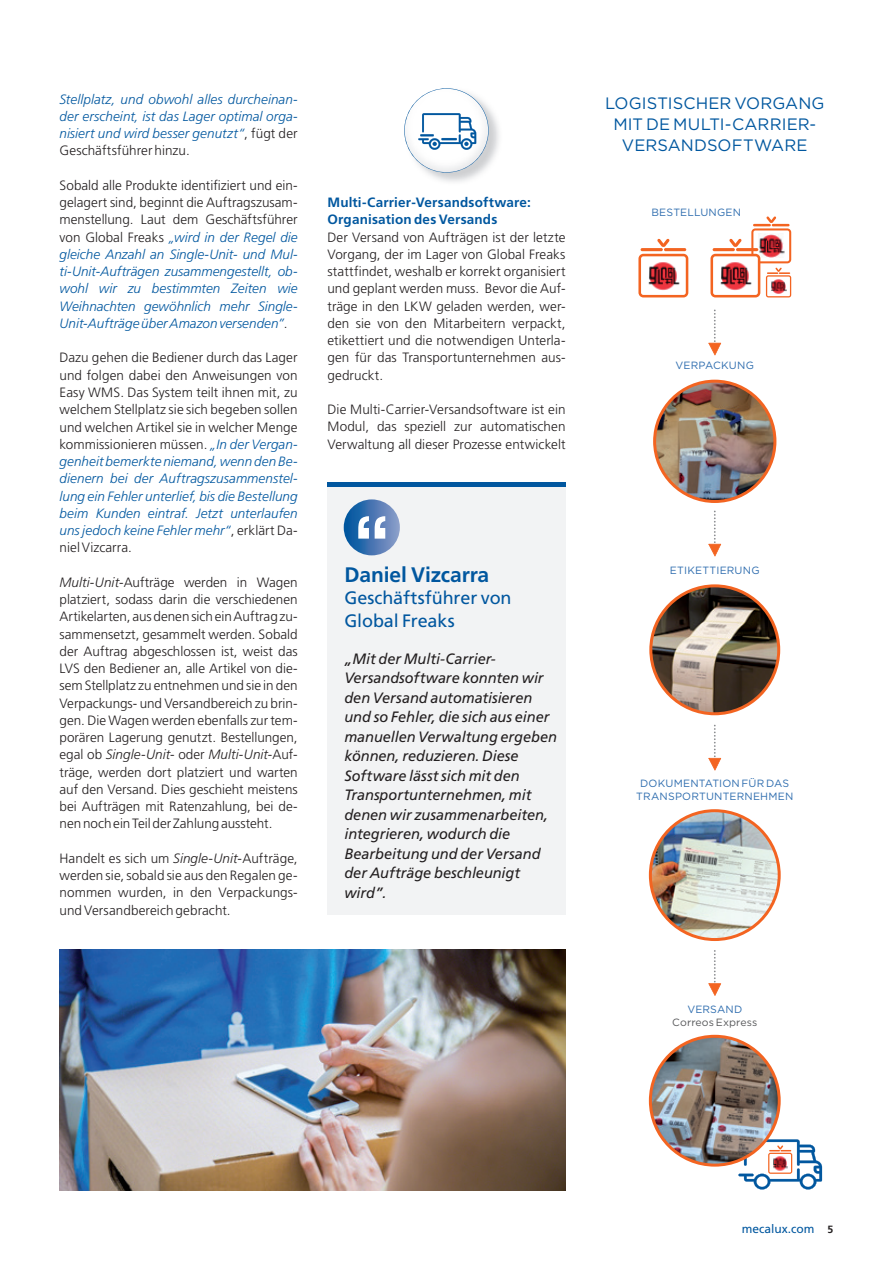
<style>
.page{position:relative;width:893px;height:1263px;background:#fff}
.page>*{position:absolute;margin:0;border:0;box-sizing:border-box;transform-origin:0 0}
.t1{font:700 21px "Frutiger LT Std";letter-spacing:-.005em;color:#01579f}
.t2{font:18px/22.5px "Frutiger LT Std";letter-spacing:-.005em;color:#01579f}
.t3{font:16.5px/21px "Gotham";letter-spacing:.005em;color:#01579f;text-align:center}
.t4{font:italic 15px/19.5px "Frutiger LT Std";color:#231f20}
.t5{font:300 13.5px/17.2px "Frutiger LT Std";letter-spacing:.005em;color:#231f20;text-align:justify}
.t6{font:italic 300 13.5px/17.2px "Frutiger LT Std";letter-spacing:.005em;color:#01579f;text-align:justify}
.t7{font:700 13.5px/17.2px "Frutiger LT Std";letter-spacing:.015em;color:#01579f}
.t8{font:12px "Frutiger LT Std";color:#01579f}
.t9{font:10.5px/13.5px "Gotham";letter-spacing:.02em;color:#2d6cae;text-align:center}
.t10{font:10.5px "Gotham";letter-spacing:.01em;color:#57585a}
.s1{font-style:normal;color:#231f20}
.s2{font-style:italic;color:#01579f}
.s3{font-style:italic}
.s4{font-weight:700;font-size:10.5px;color:#231f20}
</style>
<div class="page">
<div style="left:327px;top:485px;width:239px;height:429px;background:#f2f3f4"></div>
<div style="left:344px;top:499px;width:56px;height:56px;background:linear-gradient(to right,#00519c,#909dc9);border-radius:28px"></div>
<svg style="left:358px;top:516px;width:27px;height:23px"></svg>
<hr style="left:327px;top:482px;width:238px;height:4px;background:#01579f">
<img style="left:653px;top:380px;width:123px;height:123px">
<svg style="left:710px;top:216px;width:81px;height:81px"></svg>
<hr style="left:713px;top:248px;width:22px;height:3px;background:#f36421;border-radius:2px">
<hr style="left:736px;top:248px;width:22px;height:3px;background:#f36421;border-radius:2px">
<svg style="left:638px;top:254px;width:50px;height:43px"></svg>
<img style="left:648px;top:261px;width:32px;height:30px">
<svg style="left:657px;top:239px;width:13px;height:8px"></svg>
<hr style="left:641px;top:248px;width:22px;height:3px;background:#f36421;border-radius:2px">
<hr style="left:664px;top:248px;width:22px;height:3px;background:#f36421;border-radius:2px">
<img style="left:649px;top:809px;width:132px;height:132px">
<svg style="left:649px;top:584px;width:131px;height:131px"></svg>
<img style="left:649px;top:1035px;width:173px;height:154px">
<svg style="left:708px;top:310px;width:13px;height:45px"></svg>
<svg style="left:708px;top:511px;width:13px;height:45px"></svg>
<svg style="left:708px;top:725px;width:13px;height:45px"></svg>
<svg style="left:708px;top:950px;width:13px;height:46px"></svg>
<img style="left:405px;top:88px;width:84px;height:85px">
<svg style="left:404px;top:122px;width:2px;height:17px"></svg>
<svg style="left:418px;top:113px;width:58px;height:37px"></svg>
<img style="left:60px;top:949px;width:506px;height:241px">
<p class="t6" style="left:60px;top:91px;width:240px">Stellplatz, und obwohl alles durcheinan&shy;der erscheint, ist das Lager optimal orga&shy;nisiert und wird besser genutzt“<span class="s1">, fügt der Geschäftsführer hinzu.</span></p>
<p class="t6" style="left:60px;top:177px;width:240px"><span class="s1">Sobald alle Produkte identifiziert und ein&shy;gelagert sind, beginnt die Auftragszusam&shy;menstellung. Laut dem Geschäftsführer von Global Freaks</span> „wird in der Regel die gleiche Anzahl an Single-Unit- und Mul&shy;ti-Unit-Aufträgen zusammengestellt, ob&shy;wohl wir zu bestimmten Zeiten wie Weihnachten gewöhnlich mehr Single-Unit-Aufträge über Amazon versenden”<span class="s1">.</span></p>
<p class="t5" style="left:60px;top:349px;width:240px">Dazu gehen die Bediener durch das Lager und folgen dabei den Anweisungen von Easy WMS. Das System teilt ihnen mit, zu welchem Stellplatz sie sich begeben sollen und welchen Artikel sie in welcher Menge kommissionieren müssen. <span class="s2">„In der Vergan&shy;genheit bemerkte niemand, wenn den Be&shy;dienern bei der Auftragszusammenstel&shy;lung ein Fehler unterlief, bis die Bestellung beim Kunden eintraf. Jetzt unterlaufen uns jedoch keine Fehler mehr“</span>, erklärt Da&shy;niel Vizcarra.</p>
<p class="t5" style="left:60px;top:574px;width:240px"><span class="s3">Multi-Unit</span>-Aufträge werden in Wagen platziert, sodass darin die verschiedenen Artikelarten, aus denen sich ein Auftrag zu&shy;sammensetzt, gesammelt werden. Sobald der Auftrag abgeschlossen ist, weist das LVS den Bediener an, alle Artikel von die&shy;sem Stellplatz zu entnehmen und sie in den Verpackungs- und Versandbereich zu brin&shy;gen. Die Wagen werden ebenfalls zur tem&shy;porären Lagerung genutzt. Bestellungen, egal ob <span class="s3">Single-Unit</span>- oder <span class="s3">Multi-Unit</span>-Auf&shy;träge, werden dort platziert und warten auf den Versand. Dies geschieht meistens bei Aufträgen mit Ratenzahlung, bei de&shy;nen noch ein Teil der Zahlung aussteht.</p>
<p class="t5" style="left:60px;top:850px;width:240px">Handelt es sich um <span class="s3">Single-Unit</span>-Aufträge, werden sie, sobald sie aus den Regalen ge&shy;nommen wurden, in den Verpackungs&shy;und Versandbereich gebracht.</p>
<p class="t7" style="left:327px;top:194px;width:205px">Multi-Carrier-Versandsoftware:<br>Organisation des Versands</p>
<p class="t5" style="left:327px;top:229px;width:240px">Der Versand von Aufträgen ist der letzte Vorgang, der im Lager von Global Freaks stattfindet, weshalb er korrekt organisiert und geplant werden muss. Bevor die Auf&shy;träge in den LKW geladen werden, wer&shy;den sie von den Mitarbeitern verpackt, etikettiert und die notwendigen Unterla&shy;gen für das Transportunternehmen aus&shy;gedruckt.</p>
<p class="t5" style="left:327px;top:401px;width:240px">Die Multi-Carrier-Versandsoftware ist ein Modul, das speziell zur automatischen Verwaltung all dieser Prozesse entwickelt</p>
<h1 class="t1" style="left:344px;top:562px;width:146px">Daniel Vizcarra</h1>
<h2 class="t2" style="left:344px;top:587px;width:169px">Geschäftsführer von<br>Global Freaks</h2>
<p class="t4" style="left:344px;top:649px;width:214px">„Mit der Multi-Carrier-<br>Versandsoftware konnten wir den Versand automatisieren und so Fehler, die sich aus einer manuellen Verwaltung ergeben können, reduzieren. Diese<br>Software lässt sich mit den<br>Transportunternehmen, mit denen wir zusammenarbeiten, integrieren, wodurch die<br>Bearbeitung und der Versand der Aufträge beschleunigt wird”.</p>
<p class="t3" style="left:605px;top:92px;width:221px">LOGISTISCHER VORGANG<br>MIT DE MULTI-CARRIER-<br>VERSANDSOFTWARE</p>
<p class="t9" style="left:651px;top:205px;width:91px">BESTELLUNGEN</p>
<p class="t9" style="left:676px;top:358px;width:80px">VERPACKUNG</p>
<p class="t9" style="left:670px;top:564px;width:91px">ETIKETTIERUNG</p>
<p class="t9" style="left:636px;top:776px;width:159px">DOKUMENTATION FÜR DAS<br>TRANSPORTUNTERNEHMEN</p>
<p class="t9" style="left:687px;top:1002px;width:56px">VERSAND</p>
<p class="t10" style="left:672px;top:1015px;width:87px">Correos Express</p>
<p class="t8" style="left:742px;top:1221px;width:93px">mecalux.com <span class="s4">5</span></p>
</div>
